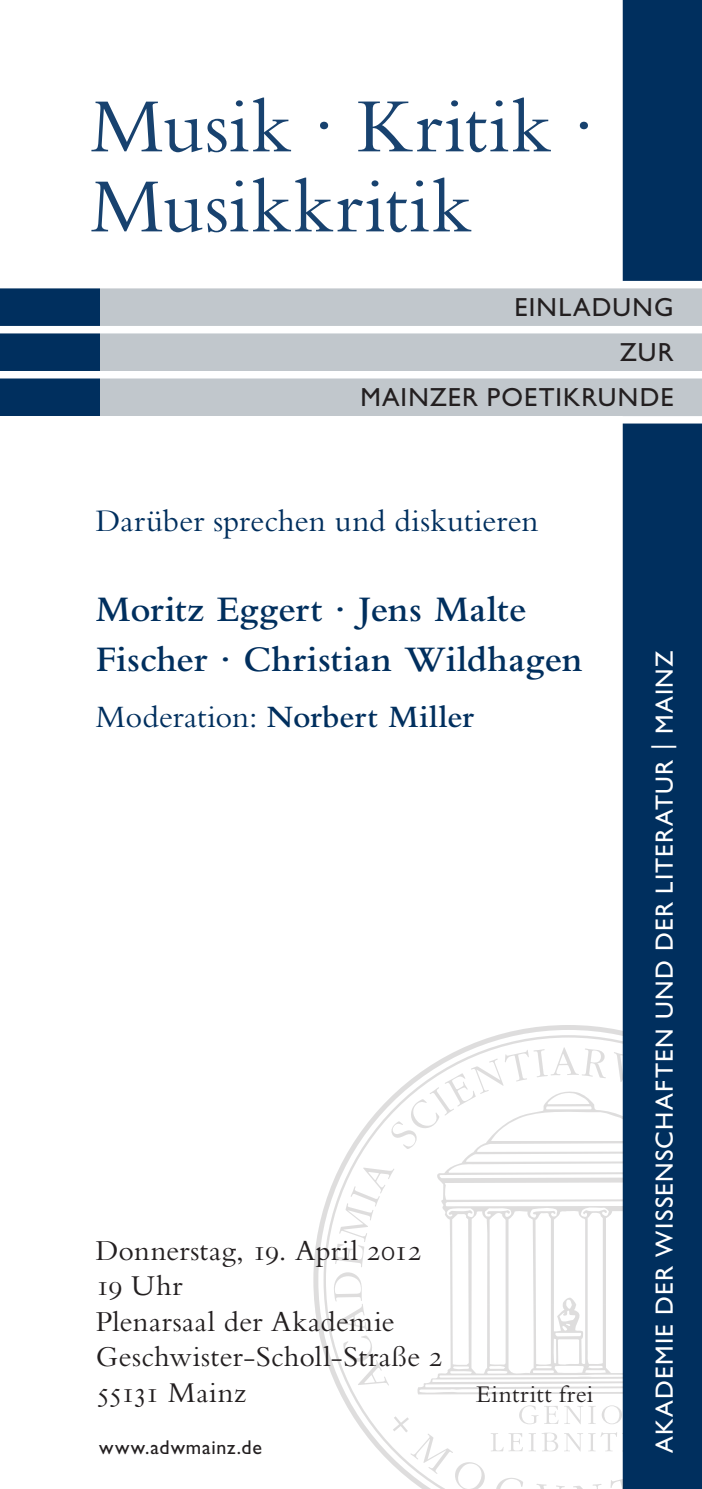
<style>
.page{position:relative;width:702px;height:1489px;background:#fff}
.page>*{position:absolute;margin:0;border:0;box-sizing:border-box;transform-origin:0 0}
.Headline{font:80px/80px "Bembo Std";letter-spacing:.02em;color:#18426f}
.Body_Vorderseite{font:600 37.5px/50px "Bembo Std";letter-spacing:.005em;color:#002f5e}
.Body_Vorderseite-2{font:32.5px "Bembo Std";color:#002f5e}
.Body_Vorderseite-3{font:600 32.5px "Bembo Std";color:#002f5e}
.Body_Vorderseite-4{font:30px/35.5px "Bembo Std";letter-spacing:.01em;color:#231f20}
.Body_Vorderseite-5{font:30px "Bembo Std";letter-spacing:-.01em;color:#231f20}
.Subheadline{font:26.25px "Gill Sans Std";letter-spacing:.045em;color:#231f20}
.t1{font:25px "Gill Sans Std";letter-spacing:.05em;color:#fff}
.Body_Vorderseite-6{font:25px "Bembo Std";letter-spacing:.03em;color:#231f20}
.Fußzeile{font:20px "Gill Sans Std";letter-spacing:.04em;color:#231f20}
.s1{font-weight:400}
</style>
<div class="page">
<div style="left:622px;top:0;width:80px;height:1488px;background:#002f5e"></div>
<svg style="left:313px;top:1024px;width:310px;height:325px"></svg>
<svg style="left:323px;top:1035px;width:300px;height:453px"></svg>
<div style="left:99px;top:288px;width:603px;height:128px;background:#c1c7cc"></div>
<div style="left:0;top:288px;width:99px;height:128px;background:#002f5e"></div>
<div style="left:0;top:371px;width:702px;height:7px;background:#fff"></div>
<div style="left:0;top:326px;width:702px;height:7px;background:#fff"></div>
<div style="left:0;top:281px;width:702px;height:7px;background:#fff"></div>
<div style="left:0;top:416px;width:702px;height:7px;background:#fff"></div>
<p class="Headline" style="left:90px;top:85px;width:505px">Musik · Kritik ·<br>Musikkritik</p>
<p class="Subheadline" style="left:514px;top:292px;width:161px">EINLADUNG</p>
<p class="Subheadline" style="left:619px;top:337px;width:55px">ZUR</p>
<p class="Subheadline" style="left:360px;top:382px;width:315px">MAINZER POETIKRUNDE</p>
<p class="Body_Vorderseite-2" style="left:96px;top:501px;width:444px">Darüber sprechen und diskutieren</p>
<p class="Body_Vorderseite" style="left:96px;top:584px;width:488px">Moritz Eggert · Jens Malte<br>Fischer · Christian Wildhagen</p>
<p class="Body_Vorderseite-3" style="left:96px;top:698px;width:380px"><span class="s1">Moderation:</span> Norbert Miller</p>
<p class="Body_Vorderseite-4" style="left:96px;top:1231px;width:327px">Donnerstag, 19. April 2012</p>
<p class="Body_Vorderseite-4" style="left:96px;top:1267px;width:88px">19 Uhr</p>
<p class="Body_Vorderseite-4" style="left:96px;top:1302px;width:349px">Plenarsaal der Akademie<br>Geschwister-Scholl-Straße 2</p>
<p class="Body_Vorderseite-5" style="left:96px;top:1374px;width:152px">55131 Mainz</p>
<p class="Body_Vorderseite-6" style="left:476px;top:1379px;width:119px">Eintritt frei</p>
<p class="Fußzeile" style="left:99px;top:1435px;width:164px">www.adwmainz.de</p>
<p class="t1" style="left:650px;top:1452px;width:803px;rotate:-90deg">AKADEMIE DER WISSENSCHAFTEN UND DER LITERATUR | MAINZ</p>
</div>
